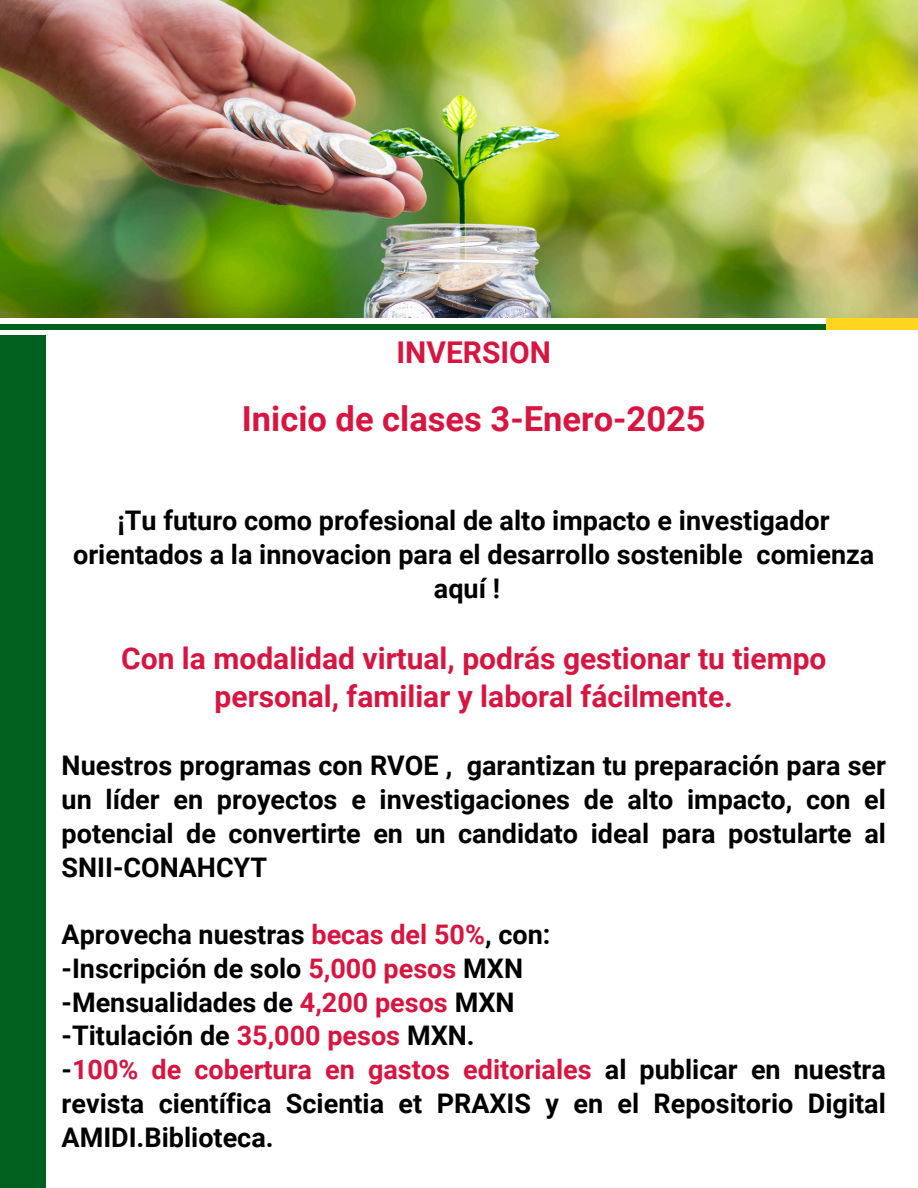
<style>
.page{position:relative;width:918px;height:1188px;background:#fff}
.page>*{position:absolute;margin:0;border:0;box-sizing:border-box;transform-origin:0 0}
.t1{font:700 34.5px "Roboto";color:#d71540}
.t2{font:700 30px/38.2px "Roboto";color:#d71540;text-align:center}
.t3{font:700 27px/33.8px "Roboto";color:#000;text-align:justify}
.s1{color:#d71540}
</style>
<div class="page">
<div style="left:0;top:336px;width:45px;height:852px;background:#00611e"></div>
<div style="left:0;top:324px;width:826px;height:5px;background:#00611e"></div>
<div style="left:826px;top:312px;width:92px;height:17px;background:#ffd51e"></div>
<img style="left:0;top:0;width:918px;height:318px">
<h2 class="t2" style="left:397px;top:333px;width:156px">INVERSION</h2>
<h1 class="t1" style="left:242px;top:399px;width:465px">Inicio de clases 3-Enero-2025</h1>
<p class="t3" style="left:73px;top:504px;width:803px;text-align:center">¡Tu futuro como profesional de alto impacto e investigador orientados a la innovacion para el desarrollo sostenible comienza aquí !</p>
<p class="t2" style="left:121px;top:639px;width:707px">Con la modalidad virtual, podrás gestionar tu tiempo personal, familiar y laboral fácilmente.</p>
<p class="t3" style="left:62px;top:749px;width:826px">Nuestros programas con RVOE , garantizan tu preparación para ser un líder en proyectos e investigaciones de alto impacto, con el potencial de convertirte en un candidato ideal para postularte al SNII-CONAHCYT</p>
<p class="t3" style="left:62px;top:918px;width:490px">Aprovecha nuestras <span class="s1">becas del 50%</span>, con:</p>
<p class="t3" style="left:62px;top:952px;width:463px">-Inscripción de solo <span class="s1">5,000 pesos</span> MXN</p>
<p class="t3" style="left:62px;top:986px;width:454px">-Mensualidades de <span class="s1">4,200 pesos</span> MXN</p>
<p class="t3" style="left:62px;top:1019px;width:415px">-Titulación de <span class="s1">35,000 pesos</span> MXN.</p>
<p class="t3" style="left:62px;top:1053px;width:826px">-<span class="s1">100% de cobertura en gastos editoriales</span> al publicar en nuestra revista científica Scientia et PRAXIS y en el Repositorio Digital AMIDI.Biblioteca.</p>
</div>
